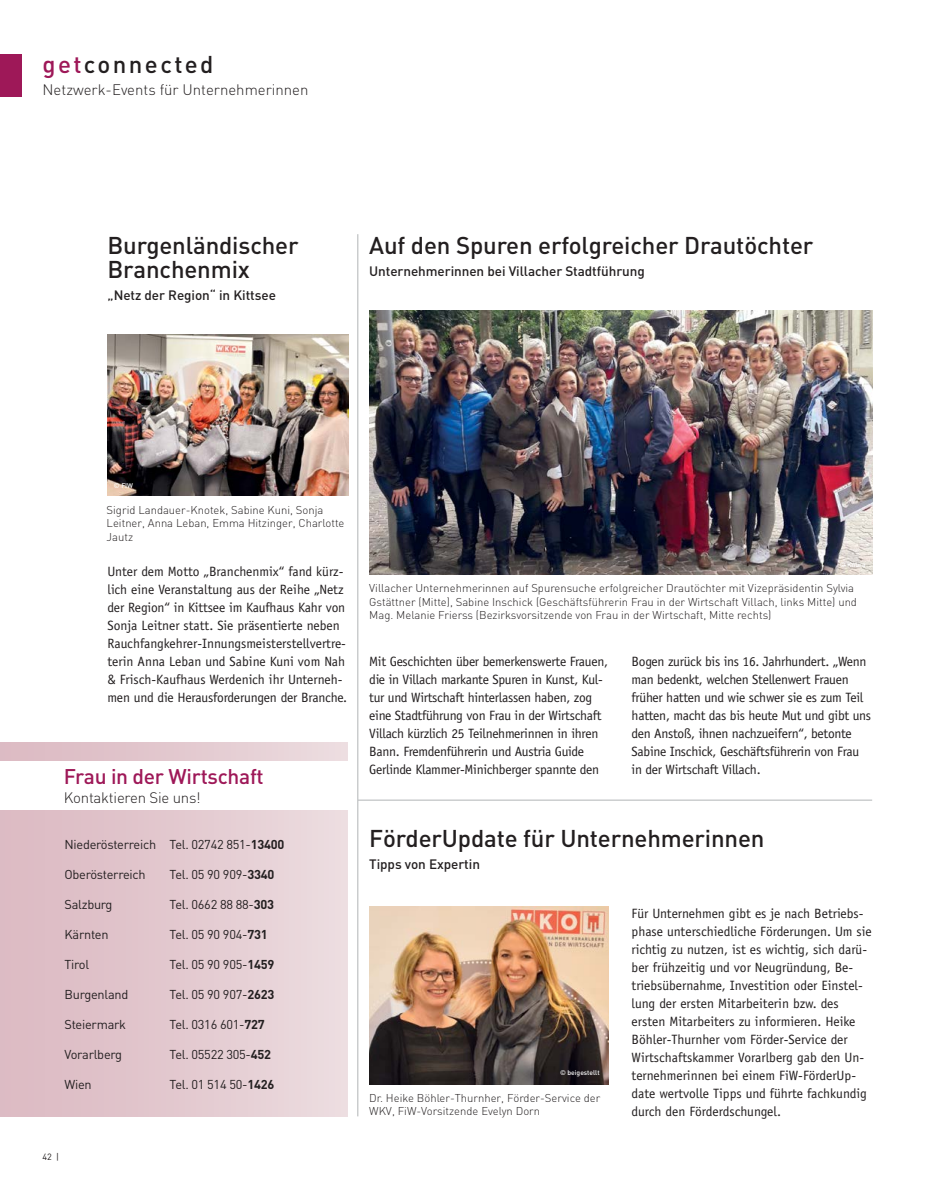
<style>
.page{position:relative;width:936px;height:1191px;background:#fff}
.page>*{position:absolute;margin:0;border:0;box-sizing:border-box;transform-origin:0 0}
.t1{font:500 24px/24px "DIN";letter-spacing:-.005em;color:#231f20}
.t2{font:500 24px "DIN";letter-spacing:.1em;color:#231f20}
.t3{font:500 21px "DIN";letter-spacing:-.015em;color:#9e1858}
.t4{font:300 15px "DIN";color:#231f20}
.t5{font:13.5px/18px "Officina Sans";color:#231f20}
.t6{font:13.5px/18px "Officina Sans";letter-spacing:-.02em;color:#231f20}
.t7{font:500 13.5px "DIN";letter-spacing:-.005em;color:#231f20}
.t8{font:12.75px "DIN";letter-spacing:-.02em;color:#231f20}
.t9{font:300 11.25px/13.5px "DIN";color:#231f20}
.t10{font:9px "DIN";color:#231f20}
.t11{font:500 6.75px "DIN";color:#fcfcfc}
.t12{font:500 6.75px "DIN";color:#fff}
.s1{color:#9e1858}
.s2{font-weight:700}
</style>
<div class="page">
<div style="left:0;top:54px;width:21px;height:43px;background:#9e1858"></div>
<hr style="left:358px;top:800px;width:514px;height:1px;background:#b1b4b6">
<hr style="left:357px;top:234px;width:1px;height:882px;background:#b1b4b6">
<img style="left:369px;top:310px;width:503px;height:265px">
<img style="left:107px;top:335px;width:241px;height:160px">
<div style="left:0;top:742px;width:347px;height:374px;background:linear-gradient(to right,#dbb8c1,#ecdbdf)"></div>
<div style="left:0;top:762px;width:347px;height:48px;background:#fff"></div>
<img style="left:369px;top:906px;width:239px;height:178px">
<h1 class="t2" style="left:43px;top:49px;width:172px"><span class="s1">get</span>connected</h1>
<p class="t4" style="left:43px;top:81px;width:267px">Netzwerk-Events für Unternehmerinnen</p>
<h1 class="t1" style="left:107px;top:232px;width:192px">Burgenländischer<br>Branchenmix</h1>
<p class="t7" style="left:107px;top:286px;width:170px">„Netz der Region“ in Kittsee</p>
<h1 class="t1" style="left:369px;top:232px;width:445px">Auf den Spuren erfolgreicher Drautöchter</h1>
<p class="t7" style="left:369px;top:262px;width:277px">Unternehmerinnen bei Villacher Stadtführung</p>
<p class="t12" style="left:114px;top:481px;width:21px">© FIW</p>
<p class="t9" style="left:107px;top:503px;width:239px">Sigrid Landauer-Knotek, Sabine Kuni, Sonja<br>Leitner, Anna Leban, Emma Hitzinger, Charlotte<br>Jautz</p>
<p class="t5" style="left:107px;top:562px;width:241px">Unter dem Motto „Branchenmix“ fand kürz&shy;lich eine Veranstaltung aus der Reihe „Netz der Region“ in Kittsee im Kaufhaus Kahr von Sonja Leitner statt. Sie präsentierte neben Rauchfangkehrer-Innungsmeisterstellvertre&shy;terin Anna Leban und Sabine Kuni vom Nah &amp; Frisch-Kaufhaus Werdenich ihr Unterneh&shy;men und die Herausforderungen der Branche.</p>
<h2 class="t3" style="left:64px;top:762px;width:201px">Frau in der Wirtschaft</h2>
<p class="t4" style="left:64px;top:788px;width:138px">Kontaktieren Sie uns!</p>
<p class="t8" style="left:64px;top:836px;width:221px">Niederösterreich Tel. 02742 851-<span class="s2">13400</span></p>
<p class="t8" style="left:64px;top:866px;width:83px">Oberösterreich</p>
<p class="t8" style="left:169px;top:866px;width:106px">Tel. 05 90 909-<span class="s2">3340</span></p>
<p class="t8" style="left:64px;top:896px;width:50px">Salzburg</p>
<p class="t8" style="left:169px;top:896px;width:106px">Tel. 0662 88 88-<span class="s2">303</span></p>
<p class="t8" style="left:64px;top:926px;width:46px">Kärnten</p>
<p class="t8" style="left:169px;top:926px;width:99px">Tel. 05 90 904-<span class="s2">731</span></p>
<p class="t8" style="left:64px;top:956px;width:26px">Tirol</p>
<p class="t8" style="left:169px;top:956px;width:106px">Tel. 05 90 905-<span class="s2">1459</span></p>
<p class="t8" style="left:64px;top:986px;width:65px">Burgenland</p>
<p class="t8" style="left:169px;top:986px;width:106px">Tel. 05 90 907-<span class="s2">2623</span></p>
<p class="t8" style="left:64px;top:1016px;width:63px">Steiermark</p>
<p class="t8" style="left:169px;top:1016px;width:97px">Tel. 0316 601-<span class="s2">727</span></p>
<p class="t8" style="left:64px;top:1046px;width:59px">Vorarlberg</p>
<p class="t8" style="left:169px;top:1046px;width:103px">Tel. 05522 305-<span class="s2">452</span></p>
<p class="t8" style="left:64px;top:1076px;width:29px">Wien</p>
<p class="t8" style="left:169px;top:1076px;width:106px">Tel. 01 514 50-<span class="s2">1426</span></p>
<p class="t10" style="left:43px;top:1150px;width:18px">42 |</p>
<p class="t12" style="left:839px;top:560px;width:28px">© Knura</p>
<p class="t9" style="left:369px;top:581px;width:489px">Villacher Unternehmerinnen auf Spurensuche erfolgreicher Drautöchter mit Vizepräsidentin Sylvia<br>Gstättner (Mitte), Sabine Inschick (Geschäftsführerin Frau in der Wirtschaft Villach, links Mitte) und<br>Mag. Melanie Frierss (Bezirksvorsitzende von Frau in der Wirtschaft, Mitte rechts)</p>
<p class="t6" style="left:369px;top:652px;width:240px">Mit Geschichten über bemerkenswerte Frauen, die in Villach markante Spuren in Kunst, Kul&shy;tur und Wirtschaft hinterlassen haben, zog eine Stadtführung von Frau in der Wirtschaft Villach kürzlich 25 Teilnehmerinnen in ihren Bann. Fremdenführerin und Austria Guide Gerlinde Klammer-Minichberger spannte den</p>
<p class="t6" style="left:631px;top:652px;width:241px">Bogen zurück bis ins 16. Jahrhundert. „Wenn man bedenkt, welchen Stellenwert Frauen früher hatten und wie schwer sie es zum Teil hatten, macht das bis heute Mut und gibt uns den Anstoß, ihnen nachzueifern“, betonte Sabine Inschick, Geschäftsführerin von Frau in der Wirtschaft Villach.</p>
<h1 class="t1" style="left:369px;top:825px;width:397px">FörderUpdate für Unternehmerinnen</h1>
<p class="t7" style="left:369px;top:855px;width:112px">Tipps von Expertin</p>
<p class="t11" style="left:560px;top:1068px;width:41px">© beigestellt</p>
<p class="t9" style="left:369px;top:1090px;width:233px">Dr. Heike Böhler-Thurnher, Förder-Service der<br>WKV, FiW-Vorsitzende Evelyn Dorn</p>
<p class="t5" style="left:631px;top:904px;width:241px">Für Unternehmen gibt es je nach Betriebs&shy;phase unterschiedliche Förderungen. Um sie richtig zu nutzen, ist es wichtig, sich darü&shy;ber frühzeitig und vor Neugründung, Be&shy;triebsübernahme, Investition oder Einstel&shy;lung der ersten Mitarbeiterin bzw. des ersten Mitarbeiters zu informieren. Heike Böhler-Thurnher vom Förder-Service der Wirtschaftskammer Vorarlberg gab den Un&shy;ternehmerinnen bei einem FiW-FörderUp&shy;date wertvolle Tipps und führte fachkundig durch den Förderdschungel.</p>
</div>
